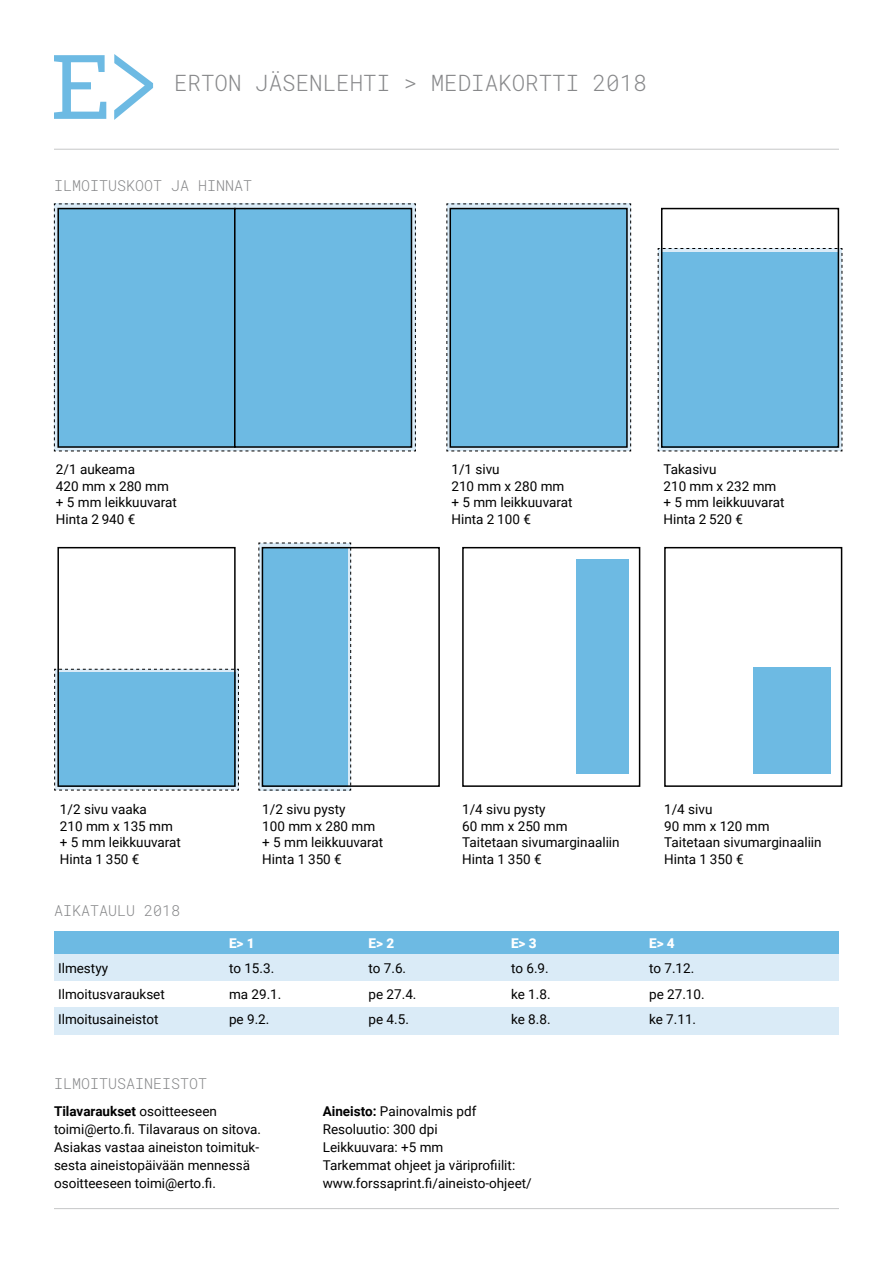
<style>
.page{position:relative;width:893px;height:1263px;background:#fff}
.page>*{position:absolute;margin:0;border:0;box-sizing:border-box;transform-origin:0 0}
.t1{font:300 22.5px "Roboto Mono";color:#87888a}
.t2{font:300 15px "Roboto Mono";color:#87888a}
.t3{font:13.5px/16.5px "Roboto";color:#000}
.t4{font:900 13.5px "Roboto";color:#fff}
.s1{font-weight:700}
</style>
<div class="page">
<div style="left:54px;top:1007px;width:785px;height:27px;background:#daebf7"></div>
<div style="left:54px;top:953px;width:785px;height:27px;background:#daebf7"></div>
<div style="left:54px;top:931px;width:785px;height:22px;background:#6dbae3"></div>
<svg style="left:657px;top:248px;width:186px;height:204px;background:#c1cdd5"></svg>
<div style="left:662px;top:252px;width:177px;height:196px;background:#6dbae3"></div>
<svg style="left:258px;top:542px;width:93px;height:249px;background:#bac7d0"></svg>
<div style="left:262px;top:547px;width:86px;height:240px;background:#6dbae3"></div>
<svg style="left:446px;top:203px;width:185px;height:249px;background:#becbd4"></svg>
<svg style="left:54px;top:203px;width:362px;height:249px;background:#bcc9d3"></svg>
<div style="left:58px;top:209px;width:177px;height:238px;background:#6dbae3"></div>
<div style="left:57px;top:208px;width:179px;height:240px;border:2px solid #000"></div>
<hr style="left:54px;top:149px;width:785px;height:1px;background:#c6c7c8">
<hr style="left:54px;top:1208px;width:785px;height:1px;background:#c6c7c8">
<svg style="left:54px;top:54px;width:99px;height:66px"></svg>
<div style="left:235px;top:209px;width:176px;height:238px;background:#6dbae3"></div>
<div style="left:234px;top:208px;width:178px;height:240px;border:2px solid #000"></div>
<div style="left:450px;top:209px;width:177px;height:238px;background:#6dbae3"></div>
<div style="left:449px;top:208px;width:179px;height:240px;border:2px solid #000"></div>
<div style="left:661px;top:208px;width:178px;height:240px;border:2px solid #000"></div>
<div style="left:462px;top:547px;width:178px;height:240px;border:2px solid #000"></div>
<div style="left:262px;top:547px;width:178px;height:240px;border:2px solid #000"></div>
<svg style="left:54px;top:668px;width:185px;height:123px;background:#c1ccd5"></svg>
<div style="left:58px;top:672px;width:178px;height:115px;background:#6dbae3"></div>
<div style="left:57px;top:547px;width:179px;height:240px;border:2px solid #000"></div>
<div style="left:577px;top:559px;width:52px;height:215px;background:#6dbae3"></div>
<div style="left:664px;top:547px;width:178px;height:240px;border:2px solid #000"></div>
<div style="left:753px;top:668px;width:78px;height:106px;background:#6dbae3"></div>
<h1 class="t1" style="left:174px;top:67px;width:474px">ERTON JÄSENLEHTI &gt; MEDIAKORTTI 2018</h1>
<p class="t2" style="left:54px;top:175px;width:200px">ILMOITUSKOOT JA HINNAT</p>
<p class="t3" style="left:56px;top:461px;width:123px">2/1 aukeama<br>420 mm x 280 mm + 5 mm leikkuuvarat<br>Hinta 2 940 €</p>
<p class="t3" style="left:451px;top:461px;width:123px">1/1 sivu<br>210 mm x 280 mm + 5 mm leikkuuvarat<br>Hinta 2 100 €</p>
<p class="t3" style="left:663px;top:461px;width:123px">Takasivu<br>210 mm x 232 mm + 5 mm leikkuuvarat<br>Hinta 2 520 €</p>
<p class="t3" style="left:60px;top:800px;width:123px">1/2 sivu vaaka<br>210 mm x 135 mm + 5 mm leikkuuvarat<br>Hinta 1 350 €</p>
<p class="t3" style="left:664px;top:800px;width:159px">1/4 sivu<br>90 mm x 120 mm<br>Taitetaan sivumarginaaliin<br>Hinta 1 350 €</p>
<p class="t3" style="left:262px;top:800px;width:123px">1/2 sivu pysty<br>100 mm x 280 mm + 5 mm leikkuuvarat<br>Hinta 1 350 €</p>
<p class="t3" style="left:462px;top:800px;width:159px">1/4 sivu pysty<br>60 mm x 250 mm<br>Taitetaan sivumarginaaliin<br>Hinta 1 350 €</p>
<p class="t2" style="left:54px;top:900px;width:127px">AIKATAULU 2018</p>
<p class="t4" style="left:229px;top:933px;width:27px">E&gt; 1</p>
<p class="t4" style="left:369px;top:933px;width:27px">E&gt; 2</p>
<p class="t4" style="left:511px;top:933px;width:27px">E&gt; 3</p>
<p class="t4" style="left:649px;top:933px;width:27px">E&gt; 4</p>
<p class="t3" style="left:58px;top:959px;width:52px">Ilmestyy</p>
<p class="t3" style="left:229px;top:959px;width:47px">to 15.3.</p>
<p class="t3" style="left:369px;top:959px;width:39px">to 7.6.</p>
<p class="t3" style="left:511px;top:959px;width:39px">to 6.9.</p>
<p class="t3" style="left:649px;top:959px;width:47px">to 7.12.</p>
<p class="t3" style="left:58px;top:985px;width:108px">Ilmoitusvaraukset</p>
<p class="t3" style="left:229px;top:985px;width:54px">ma 29.1.</p>
<p class="t3" style="left:369px;top:985px;width:49px">pe 27.4.</p>
<p class="t3" style="left:511px;top:985px;width:41px">ke 1.8.</p>
<p class="t3" style="left:649px;top:985px;width:57px">pe 27.10.</p>
<p class="t3" style="left:58px;top:1010px;width:102px">Ilmoitusaineistot</p>
<p class="t3" style="left:229px;top:1010px;width:42px">pe 9.2.</p>
<p class="t3" style="left:369px;top:1010px;width:42px">pe 4.5.</p>
<p class="t3" style="left:511px;top:1010px;width:41px">ke 8.8.</p>
<p class="t3" style="left:649px;top:1010px;width:49px">ke 7.11.</p>
<p class="t2" style="left:54px;top:1073px;width:154px">ILMOITUSAINEISTOT</p>
<p class="t3" style="left:54px;top:1102px;width:209px;line-height:18px"><span class="s1">Tilavaraukset</span> osoitteeseen toimi@erto.fi. Tilavaraus on sitova.<br>Asiakas vastaa aineiston toimituk&shy;sesta aineistopäivään mennessä osoitteeseen toimi@erto.fi.</p>
<p class="t3" style="left:323px;top:1102px;width:211px;line-height:18px"><span class="s1">Aineisto:</span> Painovalmis pdf<br>Resoluutio: 300 dpi<br>Leikkuuvara: +5 mm<br>Tarkemmat ohjeet ja väriprofiilit: www.forssaprint.fi/aineisto-ohjeet/</p>
</div>
